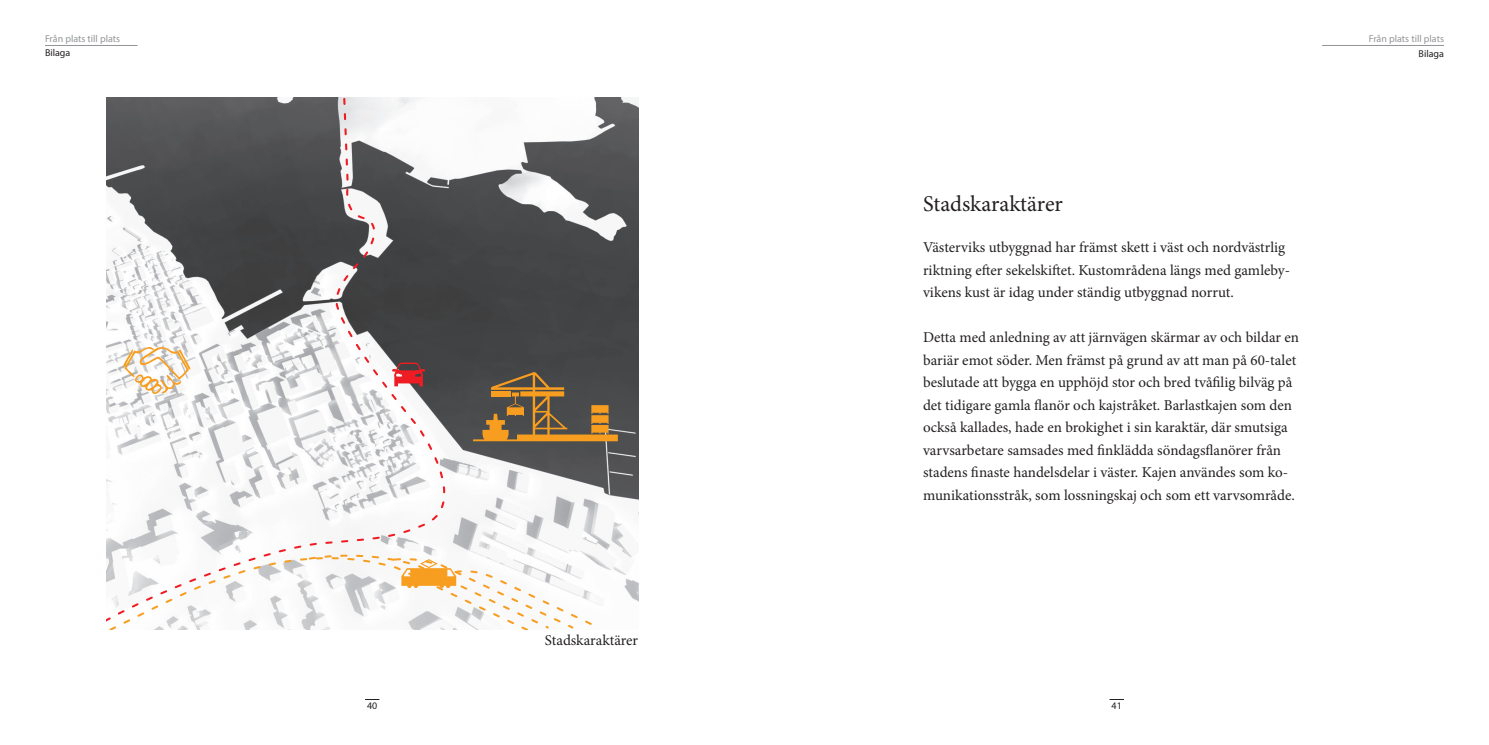
<style>
.page{position:relative;width:1489px;height:745px;background:#fff}
.page>*{position:absolute;margin:0;border:0;box-sizing:border-box;transform-origin:0 0}
.t1{font:22.5px "Minion Pro";color:#231f20}
.t2{font:15px/22.5px "Minion Pro";color:#231f20}
.t3{font:10px "Myriad Pro";color:#939598}
.t4{font:10px "Myriad Pro";color:#231f20}
</style>
<div class="page">
<img style="left:473px;top:98px;width:165px;height:503px">
<svg style="left:473px;top:541px;width:129px;height:88px"></svg>
<svg style="left:473px;top:372px;width:145px;height:69px;background:#77603f"></svg>
<div style="left:491px;top:391px;width:19px;height:5px;background:#f79e20"></div>
<svg style="left:106px;top:97px;width:367px;height:532px"></svg>
<svg style="left:392px;top:362px;width:33px;height:24px"></svg>
<hr style="left:45px;top:45px;width:92px;height:1px;background:#939598">
<hr style="left:1322px;top:45px;width:121px;height:1px;background:#939598">
<p class="t3" style="left:45px;top:32px;width:77px">Från plats till plats</p>
<p class="t4" style="left:45px;top:47px;width:27px">Bilaga</p>
<p class="t2" style="left:545px;top:629px;width:95px">Stadskaraktärer</p>
<h1 class="t1" style="left:922px;top:189px;width:141px">Stadskaraktärer</h1>
<p class="t2" style="left:922px;top:236px;width:368px">Västerviks utbyggnad har främst skett i väst och nordvästrlig riktning efter sekelskiftet. Kustområdena längs med gamleby&shy;vikens kust är idag under ständig utbyggnad norrut.</p>
<p class="t2" style="left:922px;top:326px;width:377px">Detta med anledning av att järnvägen skärmar av och bildar en bariär emot söder. Men främst på grund av att man på 60-talet beslutade att bygga en upphöjd stor och bred tvåfilig bilväg på det tidigare gamla flanör och kajstråket. Barlastkajen som den också kallades, hade en brokighet i sin karaktär, där smutsiga varvsarbetare samsades med finklädda söndagsflanörer från stadens finaste handelsdelar i väster. Kajen användes som ko&shy;munikationsstråk, som lossningskaj och som ett varvsområde.</p>
<p class="t4" style="left:367px;top:699px;width:12px">40</p>
<p class="t4" style="left:1111px;top:699px;width:12px">41</p>
<p class="t3" style="left:1368px;top:32px;width:77px">Från plats till plats</p>
<p class="t4" style="left:1418px;top:47px;width:27px">Bilaga</p>
</div>
